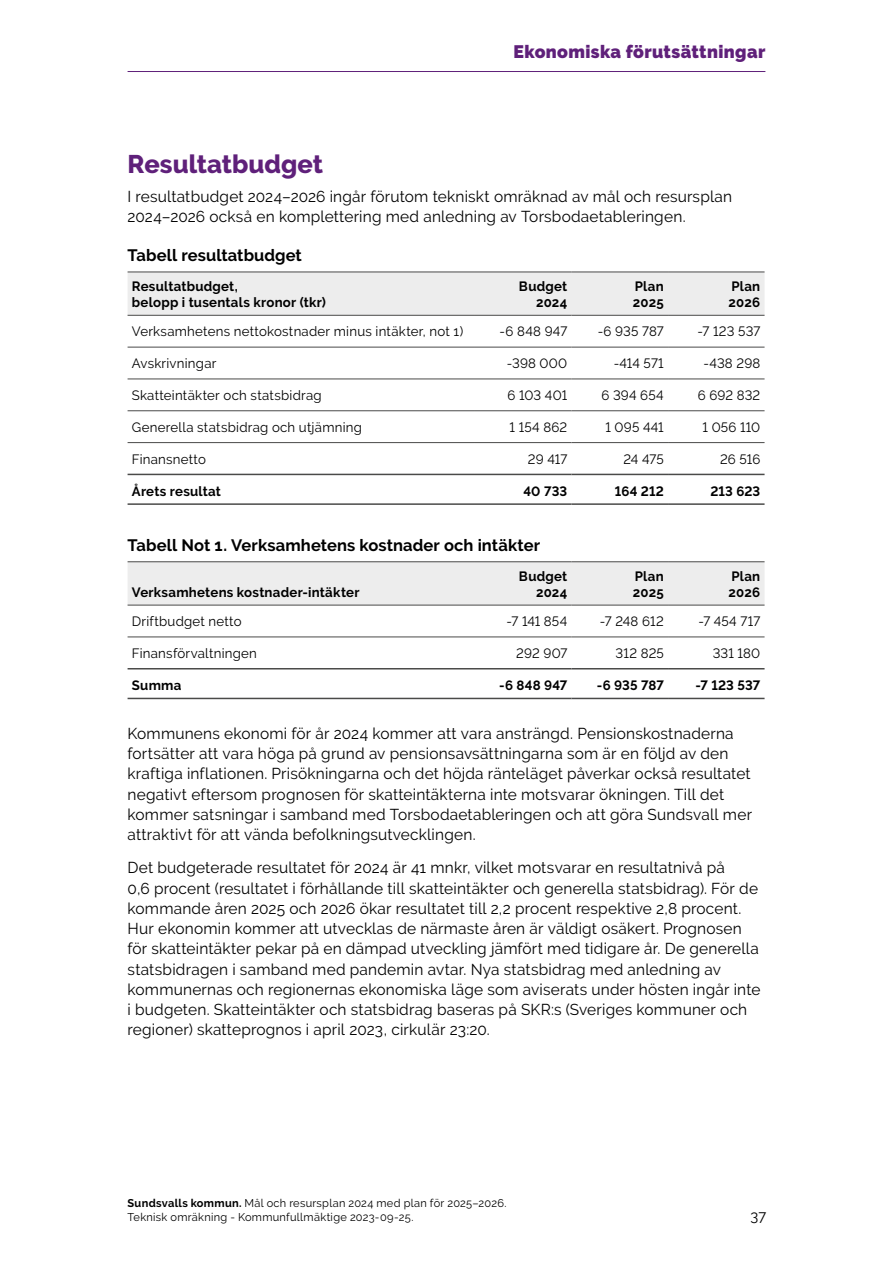
<style>
.page{position:relative;width:893px;height:1263px;background:#fff}
.page>*{position:absolute;margin:0;border:0;box-sizing:border-box;transform-origin:0 0}
.t1{font:800 25.5px "Raleway";color:#5f207a}
.t2{font:900 18px "Raleway";letter-spacing:.02em;color:#5f207a}
.t3{font:700 16.5px "Raleway";letter-spacing:.005em;color:#000}
.t4{font:15.75px/20.2px "Raleway";letter-spacing:.015em;color:#000}
.t5{font:15px "Raleway";color:#000}
.t6{font:13.5px "Raleway";letter-spacing:.02em;color:#000}
.t7{font:700 13.5px/15.8px "Raleway";letter-spacing:.02em;color:#000}
.t8{font:11.25px/13.5px "Raleway";letter-spacing:.025em;color:#000}
.s1{font-weight:700}
</style>
<div class="page">
<hr style="left:128px;top:71px;width:637px;height:1px;background:#5f207a">
<div style="left:128px;top:273px;width:637px;height:42px;background:#ededed"></div>
<hr style="left:128px;top:347px;width:347px;height:1px;background:#4a4a49">
<hr style="left:475px;top:347px;width:96px;height:1px;background:#4a4a49">
<hr style="left:571px;top:347px;width:97px;height:1px;background:#4a4a49">
<hr style="left:668px;top:347px;width:97px;height:1px;background:#4a4a49">
<hr style="left:128px;top:379px;width:347px;height:1px;background:#4a4a49">
<hr style="left:475px;top:379px;width:96px;height:1px;background:#4a4a49">
<hr style="left:571px;top:379px;width:97px;height:1px;background:#4a4a49">
<hr style="left:668px;top:379px;width:97px;height:1px;background:#4a4a49">
<hr style="left:128px;top:410px;width:347px;height:1px;background:#4a4a49">
<hr style="left:475px;top:410px;width:96px;height:1px;background:#4a4a49">
<hr style="left:571px;top:410px;width:97px;height:1px;background:#4a4a49">
<hr style="left:668px;top:410px;width:97px;height:1px;background:#4a4a49">
<hr style="left:128px;top:442px;width:347px;height:1px;background:#4a4a49">
<hr style="left:475px;top:442px;width:96px;height:1px;background:#4a4a49">
<hr style="left:571px;top:442px;width:97px;height:1px;background:#4a4a49">
<hr style="left:668px;top:442px;width:97px;height:1px;background:#4a4a49">
<hr style="left:128px;top:272px;width:347px;height:1px;background:#4a4a49">
<hr style="left:475px;top:272px;width:96px;height:1px;background:#4a4a49">
<hr style="left:571px;top:272px;width:97px;height:1px;background:#4a4a49">
<hr style="left:668px;top:272px;width:97px;height:1px;background:#4a4a49">
<hr style="left:128px;top:315px;width:347px;height:1px;background:#4a4a49">
<hr style="left:475px;top:315px;width:96px;height:1px;background:#4a4a49">
<hr style="left:571px;top:315px;width:97px;height:1px;background:#4a4a49">
<hr style="left:668px;top:315px;width:97px;height:1px;background:#4a4a49">
<hr style="left:128px;top:474px;width:347px;height:1px;background:#4a4a49">
<hr style="left:475px;top:474px;width:96px;height:1px;background:#4a4a49">
<hr style="left:571px;top:474px;width:97px;height:1px;background:#4a4a49">
<hr style="left:668px;top:474px;width:97px;height:1px;background:#4a4a49">
<hr style="left:128px;top:503px;width:347px;height:2px;background:#4a4a49">
<hr style="left:475px;top:503px;width:96px;height:2px;background:#4a4a49">
<hr style="left:571px;top:503px;width:97px;height:2px;background:#4a4a49">
<hr style="left:668px;top:503px;width:97px;height:2px;background:#4a4a49">
<div style="left:128px;top:562px;width:637px;height:43px;background:#ededed"></div>
<hr style="left:128px;top:636px;width:347px;height:1px;background:#4a4a49">
<hr style="left:475px;top:636px;width:96px;height:1px;background:#4a4a49">
<hr style="left:571px;top:636px;width:97px;height:1px;background:#4a4a49">
<hr style="left:668px;top:636px;width:97px;height:1px;background:#4a4a49">
<hr style="left:128px;top:561px;width:347px;height:1px;background:#4a4a49">
<hr style="left:475px;top:561px;width:96px;height:1px;background:#4a4a49">
<hr style="left:571px;top:561px;width:97px;height:1px;background:#4a4a49">
<hr style="left:668px;top:561px;width:97px;height:1px;background:#4a4a49">
<hr style="left:128px;top:605px;width:347px;height:1px;background:#4a4a49">
<hr style="left:475px;top:605px;width:96px;height:1px;background:#4a4a49">
<hr style="left:571px;top:605px;width:97px;height:1px;background:#4a4a49">
<hr style="left:668px;top:605px;width:97px;height:1px;background:#4a4a49">
<hr style="left:128px;top:668px;width:347px;height:1px;background:#4a4a49">
<hr style="left:475px;top:668px;width:96px;height:1px;background:#4a4a49">
<hr style="left:571px;top:668px;width:97px;height:1px;background:#4a4a49">
<hr style="left:668px;top:668px;width:97px;height:1px;background:#4a4a49">
<hr style="left:128px;top:698px;width:347px;height:1px;background:#4a4a49">
<hr style="left:475px;top:698px;width:96px;height:1px;background:#4a4a49">
<hr style="left:571px;top:698px;width:97px;height:1px;background:#4a4a49">
<hr style="left:668px;top:698px;width:97px;height:1px;background:#4a4a49">
<p class="t2" style="left:513px;top:42px;width:253px">Ekonomiska förutsättningar</p>
<h2 class="t1" style="left:128px;top:149px;width:197px">Resultatbudget</h2>
<p class="t4" style="left:128px;top:186px;width:606px">I resultatbudget 2024–2026 ingår förutom tekniskt omräknad av mål och resursplan<br>2024–2026 också en komplettering med anledning av Torsbodaetableringen.</p>
<h3 class="t3" style="left:128px;top:246px;width:176px">Tabell resultatbudget</h3>
<p class="t7" style="left:132px;top:278px;width:196px">Resultatbudget,<br>belopp i tusentals kronor (tkr)</p>
<p class="t7" style="left:519px;top:278px;width:50px;text-align:right">Budget<br>2024</p>
<p class="t7" style="left:633px;top:278px;width:32px">Plan<br>2025</p>
<p class="t7" style="left:729px;top:278px;width:33px">Plan<br>2026</p>
<p class="t6" style="left:132px;top:324px;width:333px">Verksamhetens nettokostnader minus intäkter, not 1)</p>
<p class="t6" style="left:500px;top:324px;width:69px">-6 848 947</p>
<p class="t6" style="left:598px;top:324px;width:68px">-6 935 787</p>
<p class="t6" style="left:698px;top:324px;width:64px">-7 123 537</p>
<p class="t6" style="left:132px;top:356px;width:86px">Avskrivningar</p>
<p class="t6" style="left:507px;top:356px;width:62px">-398 000</p>
<p class="t6" style="left:614px;top:356px;width:52px">-414 571</p>
<p class="t6" style="left:703px;top:356px;width:58px">-438 298</p>
<p class="t6" style="left:132px;top:387px;width:191px">Skatteintäkter och statsbidrag</p>
<p class="t6" style="left:508px;top:387px;width:61px">6 103 401</p>
<p class="t6" style="left:601px;top:387px;width:64px">6 394 654</p>
<p class="t6" style="left:698px;top:387px;width:64px">6 692 832</p>
<p class="t6" style="left:132px;top:419px;width:232px">Generella statsbidrag och utjämning</p>
<p class="t6" style="left:510px;top:419px;width:59px">1 154 862</p>
<p class="t6" style="left:605px;top:419px;width:60px">1 095 441</p>
<p class="t6" style="left:702px;top:419px;width:59px">1 056 110</p>
<p class="t6" style="left:132px;top:451px;width:76px">Finansnetto</p>
<p class="t6" style="left:528px;top:451px;width:41px">29 417</p>
<p class="t6" style="left:624px;top:451px;width:42px">24 475</p>
<p class="t6" style="left:720px;top:451px;width:42px">26 516</p>
<p class="t7" style="left:132px;top:483px;width:91px">Årets resultat</p>
<p class="t7" style="left:523px;top:483px;width:45px">40 733</p>
<p class="t7" style="left:615px;top:483px;width:50px">164 212</p>
<p class="t7" style="left:710px;top:483px;width:52px">213 623</p>
<h3 class="t3" style="left:128px;top:536px;width:414px">Tabell Not 1. Verksamhetens kostnader och intäkter</h3>
<p class="t7" style="left:132px;top:584px;width:229px">Verksamhetens kostnader-intäkter</p>
<p class="t7" style="left:519px;top:568px;width:50px;text-align:right">Budget<br>2024</p>
<p class="t7" style="left:633px;top:568px;width:32px">Plan<br>2025</p>
<p class="t7" style="left:729px;top:568px;width:33px">Plan<br>2026</p>
<p class="t6" style="left:132px;top:614px;width:111px">Driftbudget netto</p>
<p class="t6" style="left:507px;top:614px;width:62px">-7 141 854</p>
<p class="t6" style="left:600px;top:614px;width:65px">-7 248 612</p>
<p class="t6" style="left:698px;top:614px;width:63px">-7 454 717</p>
<p class="t6" style="left:132px;top:645px;width:127px">Finansförvaltningen</p>
<p class="t6" style="left:516px;top:645px;width:52px">292 907</p>
<p class="t6" style="left:616px;top:645px;width:50px">312 825</p>
<p class="t6" style="left:713px;top:645px;width:49px">331 180</p>
<p class="t7" style="left:132px;top:677px;width:51px">Summa</p>
<p class="t7" style="left:499px;top:677px;width:70px">-6 848 947</p>
<p class="t7" style="left:597px;top:677px;width:68px">-6 935 787</p>
<p class="t7" style="left:696px;top:677px;width:66px">-7 123 537</p>
<p class="t4" style="left:128px;top:723px;width:626px">Kommunens ekonomi för år 2024 kommer att vara ansträngd. Pensionskostnaderna fortsätter att vara höga på grund av pensionsavsättningarna som är en följd av den kraftiga inflationen. Prisökningarna och det höjda ränteläget påverkar också resultatet negativt eftersom prognosen för skatteintäkterna inte motsvarar ökningen. Till det kommer satsningar i samband med Torsbodaetableringen och att göra Sundsvall mer attraktivt för att vända befolkningsutvecklingen.</p>
<p class="t4" style="left:128px;top:857px;width:634px">Det budgeterade resultatet för 2024 är 41 mnkr, vilket motsvarar en resultatnivå på<br>0,6 procent (resultatet i förhållande till skatteintäkter och generella statsbidrag). För de kommande åren 2025 och 2026 ökar resultatet till 2,2 procent respektive 2,8 procent.<br>Hur ekonomin kommer att utvecklas de närmaste åren är väldigt osäkert. Prognosen för skatteintäkter pekar på en dämpad utveckling jämfört med tidigare år. De generella statsbidragen i samband med pandemin avtar. Nya statsbidrag med anledning av kommunernas och regionernas ekonomiska läge som aviserats under hösten ingår inte i budgeten. Skatteintäkter och statsbidrag baseras på SKR:s (Sveriges kommuner och regioner) skatteprognos i april 2023, cirkulär 23:20.</p>
<p class="t8" style="left:128px;top:1196px;width:380px"><span class="s1">Sundsvalls kommun.</span> Mål och resursplan 2024 med plan för 2025–2026.<br>Teknisk omräkning - Kommunfullmäktige 2023-09-25.</p>
<p class="t5" style="left:751px;top:1207px;width:17px">37</p>
</div>
